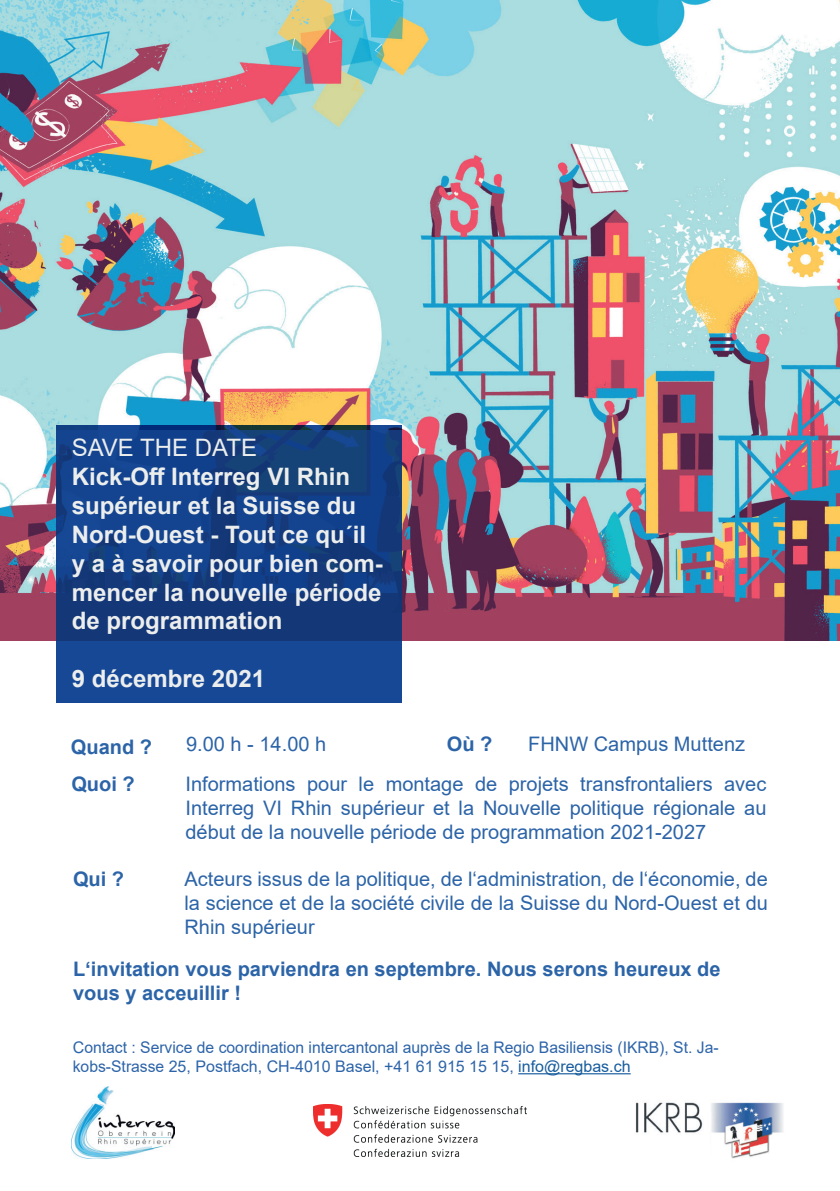
<style>
.page{position:relative;width:840px;height:1191px;background:#fff}
.page>*{position:absolute;margin:0;border:0;box-sizing:border-box;transform-origin:0 0}
.t1{font:700 24px/28.8px "Arial";color:#eceeed}
.t2{font:24px "Arial";color:#eceeed}
.t3{font:20px/24px "Arial";color:#2c64a8;text-align:justify}
.t4{font:700 20px/24px "Arial";color:#2c64a8}
.t5{font:16px/19.2px "Arial";color:#2d64a9}
.s1{color:#175d9e}
</style>
<div class="page">
<img style="left:0;top:0;width:839px;height:640px">
<img style="left:313px;top:1104px;width:213px;height:52px">
<img style="left:71px;top:1086px;width:103px;height:73px">
<svg style="left:57px;top:425px;width:344px;height:277px;background:#143f85"></svg>
<img style="left:635px;top:1102px;width:148px;height:57px">
<hr style="left:518px;top:1073px;width:112px;height:1px;background:#175d9e">
<p class="t2" style="left:72px;top:431px;width:187px">SAVE THE DATE</p>
<p class="t1" style="left:72px;top:463px;width:312px">Kick-Off Interreg VI Rhin supérieur et la Suisse du<br>Nord-Ouest - Tout ce qu´il y a à savoir pour bien com&shy;mencer la nouvelle période de programmation</p>
<p class="t1" style="left:72px;top:664px;width:195px">9 décembre 2021</p>
<p class="t4" style="left:71px;top:735px;width:83px">Quand ?</p>
<p class="t3" style="left:186px;top:732px;width:142px">9.00 h - 14.00 h</p>
<p class="t4" style="left:446px;top:732px;width:47px">Où ?</p>
<p class="t3" style="left:528px;top:732px;width:218px">FHNW Campus Muttenz</p>
<p class="t4" style="left:71px;top:772px;width:65px">Quoi ?</p>
<p class="t3" style="left:185px;top:771px;width:582px">Informations pour le montage de projets transfrontaliers avec Interreg VI Rhin supérieur et la Nouvelle politique régionale au début de la nouvelle période de programmation 2021-2027</p>
<p class="t4" style="left:73px;top:867px;width:53px">Qui ?</p>
<p class="t3" style="left:184px;top:867px;width:584px">Acteurs issus de la politique, de l‘administration, de l‘économie, de la science et de la société civile de la Suisse du Nord-Ouest et du Rhin supérieur</p>
<p class="t4" style="left:73px;top:956px;width:648px">L‘invitation vous parviendra en septembre. Nous serons heureux de vous y acceuillir !</p>
<p class="t5" style="left:73px;top:1037px;width:647px">Contact : Service de coordination intercantonal auprès de la Regio Basiliensis (IKRB), St. Ja&shy;kobs-Strasse 25, Postfach, CH-4010 Basel, +41 61 915 15 15, <span class="s1">info@regbas.ch</span></p>
</div>
